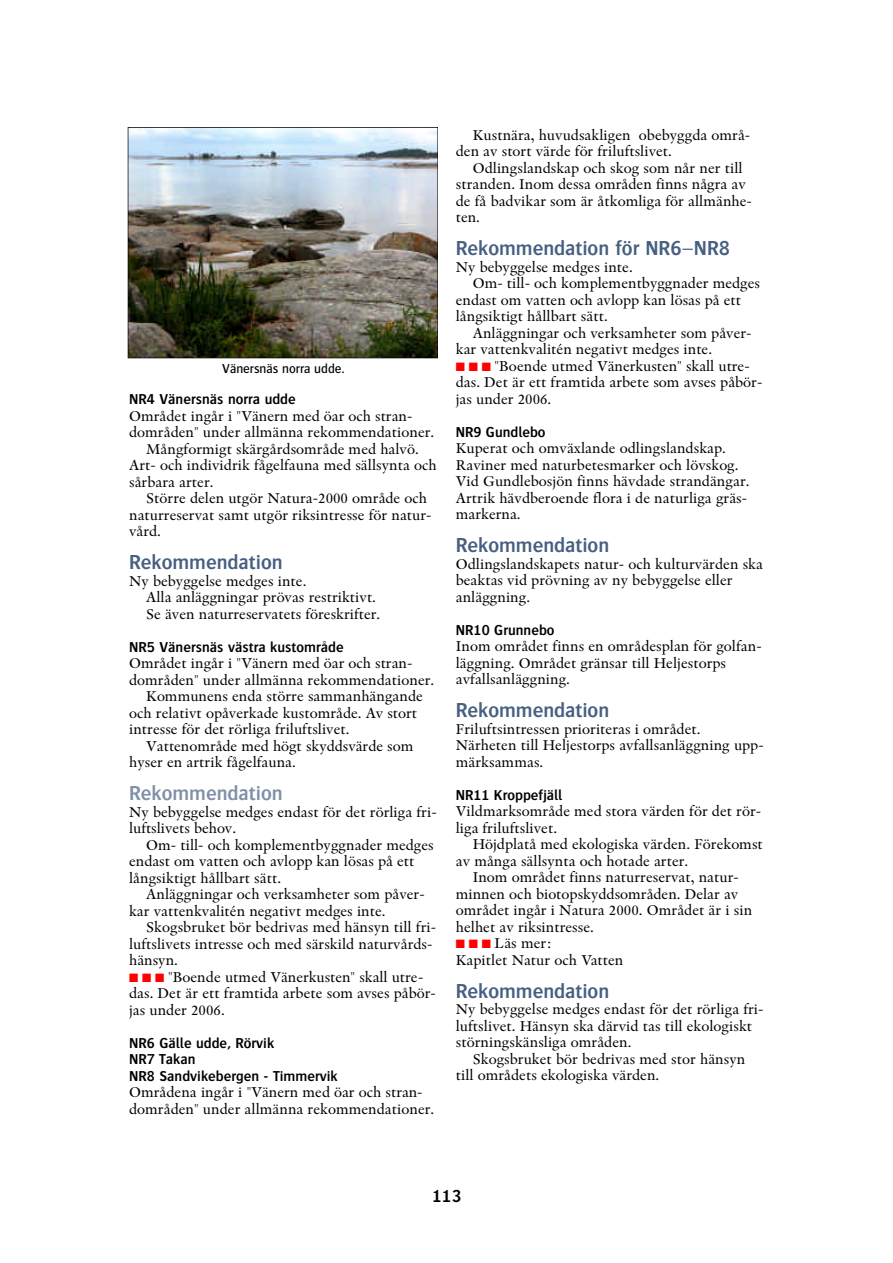
<style>
.page{position:relative;width:893px;height:1263px;background:#fff}
.page>*{position:absolute;margin:0;border:0;box-sizing:border-box;transform-origin:0 0}
.t1{font:600 21px "Bosis";color:#476081}
.t2{font:600 21px "Bosis";color:#7f90a7}
.t3{font:600 18px "Bosis";color:#000}
.t4{font:15px/16.5px "Indigo";color:#000}
.t5{font:600 15px/16.5px "Bosis";color:#000}
.t6{font:500 13.5px "Bosis";color:#000}
.s1{color:#f00}
</style>
<div class="page">
<img style="left:128px;top:127px;width:310px;height:231px">
<p class="t6" style="left:222px;top:361px;width:124px">Vänersnäs norra udde.</p>
<p class="t5" style="left:129px;top:391px;width:168px">NR4 Vänersnäs norra udde</p>
<p class="t4" style="left:129px;top:407px;width:285px">Området ingår i "Vänern med öar och stran-</p>
<p class="t4" style="left:129px;top:424px;width:307px">dområden" under allmänna rekommendationer.</p>
<p class="t4" style="left:146px;top:440px;width:274px">Mångformigt skärgårdsområde med halvö.</p>
<p class="t4" style="left:129px;top:457px;width:309px">Art- och individrik fågelfauna med sällsynta och</p>
<p class="t4" style="left:129px;top:473px;width:86px">sårbara arter.</p>
<p class="t4" style="left:146px;top:490px;width:282px">Större delen utgör Natura-2000 område och</p>
<p class="t4" style="left:129px;top:506px;width:304px">naturreservat samt utgör riksintresse för natur-</p>
<p class="t4" style="left:129px;top:523px;width:33px">vård.</p>
<h1 class="t1" style="left:129px;top:551px;width:155px">Rekommendation</h1>
<p class="t4" style="left:146px;top:572px;width:236px;text-indent:-17px">Ny bebyggelse medges inte.<br>Alla anläggningar prövas restriktivt.<br>Se även naturreservatets föreskrifter.</p>
<p class="t5" style="left:129px;top:638px;width:216px">NR5 Vänersnäs västra kustområde</p>
<p class="t4" style="left:129px;top:655px;width:285px">Området ingår i "Vänern med öar och stran-</p>
<p class="t4" style="left:129px;top:671px;width:307px">dområden" under allmänna rekommendationer.</p>
<p class="t4" style="left:146px;top:688px;width:278px">Kommunens enda större sammanhängande</p>
<p class="t4" style="left:129px;top:704px;width:289px">och relativt opåverkade kustområde. Av stort</p>
<p class="t4" style="left:129px;top:721px;width:222px">intresse för det rörliga friluftslivet.</p>
<p class="t4" style="left:146px;top:737px;width:268px">Vattenområde med högt skyddsvärde som</p>
<p class="t4" style="left:129px;top:754px;width:168px">hyser en artrik fågelfauna.</p>
<h1 class="t2" style="left:129px;top:782px;width:155px">Rekommendation</h1>
<p class="t4" style="left:129px;top:803px;width:309px">Ny bebyggelse medges endast för det rörliga fri&shy;luftslivets behov.</p>
<p class="t4" style="left:129px;top:836px;width:306px;text-indent:17px">Om- till- och komplementbyggnader medges endast om vatten och avlopp kan lösas på ett långsiktigt hållbart sätt.</p>
<p class="t4" style="left:129px;top:886px;width:297px;text-indent:17px">Anläggningar och verksamheter som påver&shy;kar vattenkvalitén negativt medges inte.</p>
<p class="t4" style="left:129px;top:919px;width:309px;text-indent:17px">Skogsbruket bör bedrivas med hänsyn till fri&shy;luftslivets intresse och med särskild naturvårds&shy;hänsyn.</p>
<p class="t4" style="left:129px;top:968px;width:308px"><span class="s1">■</span> <span class="s1">■</span> <span class="s1">■</span> "Boende utmed Vänerkusten" skall utre&shy;das. Det är ett framtida arbete som avses påbör&shy;jas under 2006.</p>
<p class="t5" style="left:129px;top:1034px;width:210px">NR6 Gälle udde, Rörvik<br>NR7 Takan<br>NR8 Sandvikebergen - Timmervik</p>
<p class="t4" style="left:129px;top:1084px;width:307px">Områdena ingår i "Vänern med öar och stran&shy;dområden" under allmänna rekommendationer.</p>
<p class="t4" style="left:456px;top:127px;width:296px;text-indent:17px">Kustnära, huvudsakligen obebyggda områ&shy;den av stort värde för friluftslivet.</p>
<p class="t4" style="left:456px;top:160px;width:297px;text-indent:17px">Odlingslandskap och skog som når ner till stranden. Inom dessa områden finns några av de få badvikar som är åtkomliga för allmänhe&shy;ten.</p>
<h1 class="t1" style="left:456px;top:237px;width:276px">Rekommendation för NR6–NR8</h1>
<p class="t4" style="left:456px;top:259px;width:178px">Ny bebyggelse medges inte.</p>
<p class="t4" style="left:473px;top:275px;width:289px">Om- till- och komplementbyggnader medges</p>
<p class="t4" style="left:456px;top:292px;width:287px">endast om vatten och avlopp kan lösas på ett</p>
<p class="t4" style="left:456px;top:308px;width:153px">långsiktigt hållbart sätt.</p>
<p class="t4" style="left:473px;top:325px;width:280px">Anläggningar och verksamheter som påver-</p>
<p class="t4" style="left:456px;top:341px;width:258px">kar vattenkvalitén negativt medges inte.</p>
<p class="t4" style="left:456px;top:358px;width:308px"><span class="s1">■</span> <span class="s1">■</span> <span class="s1">■</span> "Boende utmed Vänerkusten" skall utre&shy;das. Det är ett framtida arbete som avses påbör&shy;jas under 2006.</p>
<p class="t5" style="left:456px;top:423px;width:91px">NR9 Gundlebo</p>
<p class="t4" style="left:456px;top:440px;width:295px">Kuperat och omväxlande odlingslandskap.<br>Raviner med naturbetesmarker och lövskog.<br>Vid Gundlebosjön finns hävdade strandängar.<br>Artrik hävdberoende flora i de naturliga gräs&shy;markerna.</p>
<h1 class="t1" style="left:456px;top:534px;width:155px">Rekommendation</h1>
<p class="t4" style="left:456px;top:556px;width:309px">Odlingslandskapets natur- och kulturvärden ska beaktas vid prövning av ny bebyggelse eller anläggning.</p>
<p class="t5" style="left:456px;top:621px;width:100px">NR10 Grunnebo</p>
<p class="t4" style="left:456px;top:638px;width:307px">Inom området finns en områdesplan för golfan&shy;läggning. Området gränsar till Heljestorps avfallsanläggning.</p>
<h1 class="t1" style="left:456px;top:699px;width:155px">Rekommendation</h1>
<p class="t4" style="left:456px;top:721px;width:309px">Friluftsintressen prioriteras i området.<br>Närheten till Heljestorps avfallsanläggning upp&shy;märksammas.</p>
<p class="t5" style="left:456px;top:786px;width:108px">NR11 Kroppefjäll</p>
<p class="t4" style="left:456px;top:803px;width:307px">Vildmarksområde med stora värden för det rör&shy;liga friluftslivet.</p>
<p class="t4" style="left:473px;top:836px;width:291px">Höjdplatå med ekologiska värden. Förekomst</p>
<p class="t4" style="left:456px;top:853px;width:234px">av många sällsynta och hotade arter.</p>
<p class="t4" style="left:473px;top:869px;width:267px">Inom området finns naturreservat, natur-</p>
<p class="t4" style="left:456px;top:886px;width:284px">minnen och biotopskyddsområden. Delar av</p>
<p class="t4" style="left:456px;top:902px;width:298px">området ingår i Natura 2000. Området är i sin</p>
<p class="t4" style="left:456px;top:919px;width:140px">helhet av riksintresse.</p>
<p class="t4" style="left:456px;top:935px;width:169px"><span class="s1">■</span> <span class="s1">■</span> <span class="s1">■</span> Läs mer:<br>Kapitlet Natur och Vatten</p>
<h1 class="t1" style="left:456px;top:980px;width:155px">Rekommendation</h1>
<p class="t4" style="left:456px;top:1001px;width:309px">Ny bebyggelse medges endast för det rörliga fri&shy;luftslivet. Hänsyn ska därvid tas till ekologiskt störningskänsliga områden.</p>
<p class="t4" style="left:456px;top:1051px;width:291px;text-indent:17px">Skogsbruket bör bedrivas med stor hänsyn till områdets ekologiska värden.</p>
<p class="t3" style="left:432px;top:1186px;width:31px">113</p>
</div>
